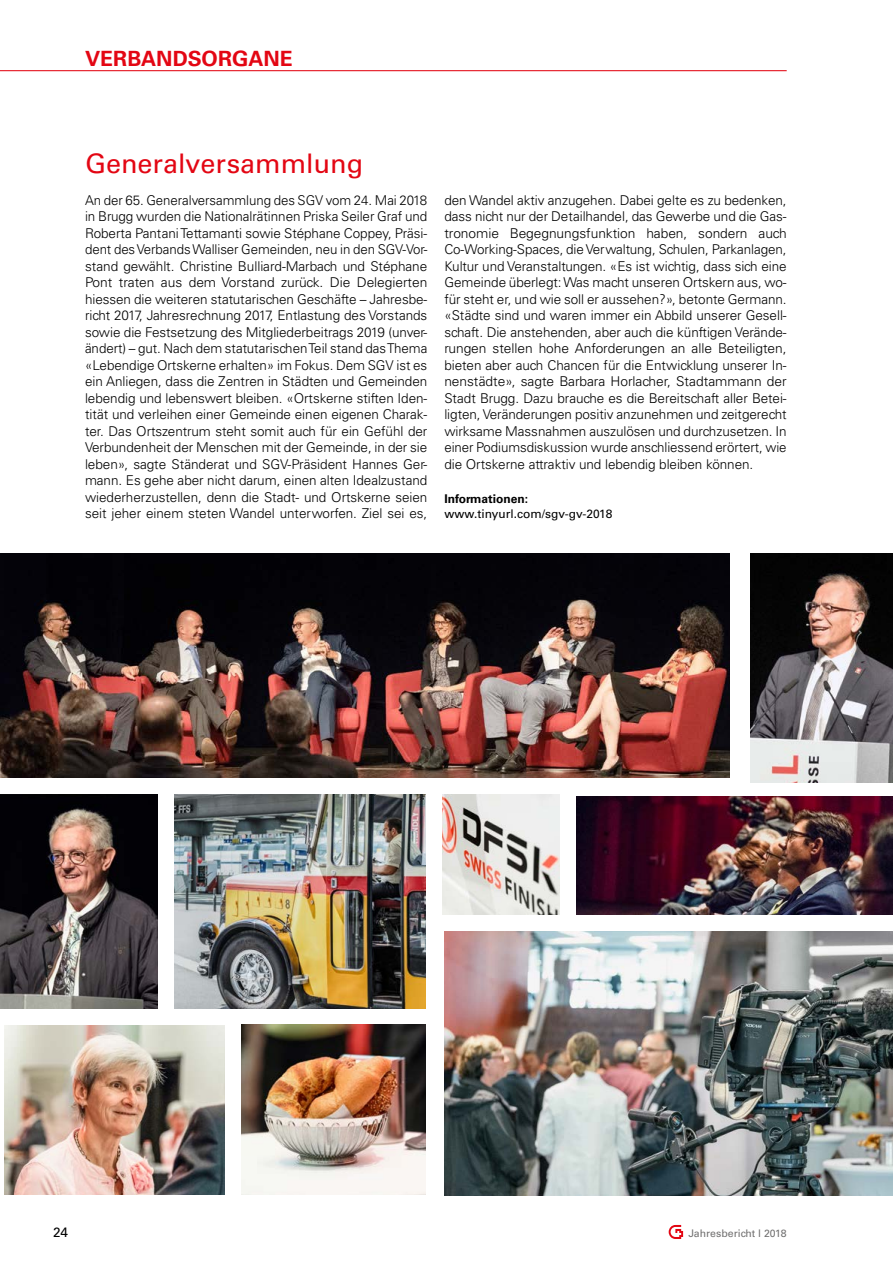
<style>
.page{position:relative;width:893px;height:1263px;background:#fff}
.page>*{position:absolute;margin:0;border:0;box-sizing:border-box;transform-origin:0 0}
.t1{font:27px "Univers LT Std";color:#e30613}
.t2{font:700 21px "Univers LT Std";color:#e30613}
.t3{font:300 13.5px/16.5px "Univers LT Std";letter-spacing:-.005em;color:#000;text-align:justify}
.t4{font:13.5px "Univers LT Std";color:#000}
.t5{font:12px "Univers LT Std";color:#000}
.t6{font:700 12px "Univers LT Std";color:#000}
.t7{font:10.5px "Univers LT Std";color:#706f6f}
</style>
<div class="page">
<hr style="left:0;top:70px;width:787px;height:1px;background:#e30613">
<svg style="left:669px;top:1225px;width:14px;height:14px"></svg>
<img style="left:442px;top:794px;width:117px;height:120px">
<img style="left:174px;top:794px;width:251px;height:215px">
<img style="left:4px;top:1025px;width:220px;height:170px">
<img style="left:241px;top:1025px;width:184px;height:170px">
<img style="left:576px;top:797px;width:317px;height:117px">
<img style="left:444px;top:932px;width:449px;height:264px">
<img style="left:0;top:554px;width:729px;height:224px">
<img style="left:0;top:794px;width:157px;height:215px">
<img style="left:750px;top:554px;width:143px;height:228px">
<h2 class="t2" style="left:85px;top:46px;width:209px">VERBANDSORGANE</h2>
<h1 class="t1" style="left:85px;top:147px;width:280px">Generalversammlung</h1>
<p class="t3" style="left:85px;top:192px;width:344px">An der 65. Generalversammlung des SGV vom 24. Mai 2018 in Brugg wurden die Nationalrätinnen Priska Seiler Graf und Roberta Pantani Tettamanti sowie Stéphane Coppey, Präsi&shy;dent des Verbands Walliser Gemeinden, neu in den SGV-Vor&shy;stand gewählt. Christine Bulliard-Marbach und Stéphane Pont traten aus dem Vorstand zurück. Die Delegierten hiessen die weiteren statutarischen Geschäfte – Jahresbe&shy;richt 2017, Jahresrechnung 2017, Entlastung des Vorstands sowie die Festsetzung des Mitgliederbeitrags 2019 (unver&shy;ändert) – gut. Nach dem statutarischen Teil stand das Thema «Lebendige Ortskerne erhalten» im Fokus. Dem SGV ist es ein Anliegen, dass die Zentren in Städten und Gemeinden lebendig und lebenswert bleiben. «Ortskerne stiften Iden&shy;tität und verleihen einer Gemeinde einen eigenen Charak&shy;ter. Das Ortszentrum steht somit auch für ein Gefühl der Verbundenheit der Menschen mit der Gemeinde, in der sie leben», sagte Ständerat und SGV-Präsident Hannes Ger&shy;mann. Es gehe aber nicht darum, einen alten Idealzustand wiederherzustellen, denn die Stadt- und Ortskerne seien seit jeher einem steten Wandel unterworfen. Ziel sei es,</p>
<p class="t3" style="left:444px;top:192px;width:344px">den Wandel aktiv anzugehen. Dabei gelte es zu bedenken, dass nicht nur der Detailhandel, das Gewerbe und die Gas&shy;tronomie Begegnungsfunktion haben, sondern auch Co-Working-Spaces, die Verwaltung, Schulen, Parkanlagen, Kultur und Veranstaltungen. «Es ist wichtig, dass sich eine Gemeinde überlegt: Was macht unseren Ortskern aus, wo&shy;für steht er, und wie soll er aussehen?», betonte Germann. «Städte sind und waren immer ein Abbild unserer Gesell&shy;schaft. Die anstehenden, aber auch die künftigen Verände&shy;rungen stellen hohe Anforderungen an alle Beteiligten, bieten aber auch Chancen für die Entwicklung unserer In&shy;nenstädte», sagte Barbara Horlacher, Stadtammann der Stadt Brugg. Dazu brauche es die Bereitschaft aller Betei&shy;ligten, Veränderungen positiv anzunehmen und zeitgerecht wirksame Massnahmen auszulösen und durchzusetzen. In einer Podiumsdiskussion wurde anschliessend erörtert, wie die Ortskerne attraktiv und lebendig bleiben können.</p>
<p class="t6" style="left:444px;top:492px;width:85px">Informationen:</p>
<p class="t5" style="left:444px;top:507px;width:170px">www.tinyurl.com/sgv-gv-2018</p>
<p class="t4" style="left:53px;top:1225px;width:17px">24</p>
<p class="t7" style="left:688px;top:1227px;width:100px">Jahresbericht l 2018</p>
</div>
